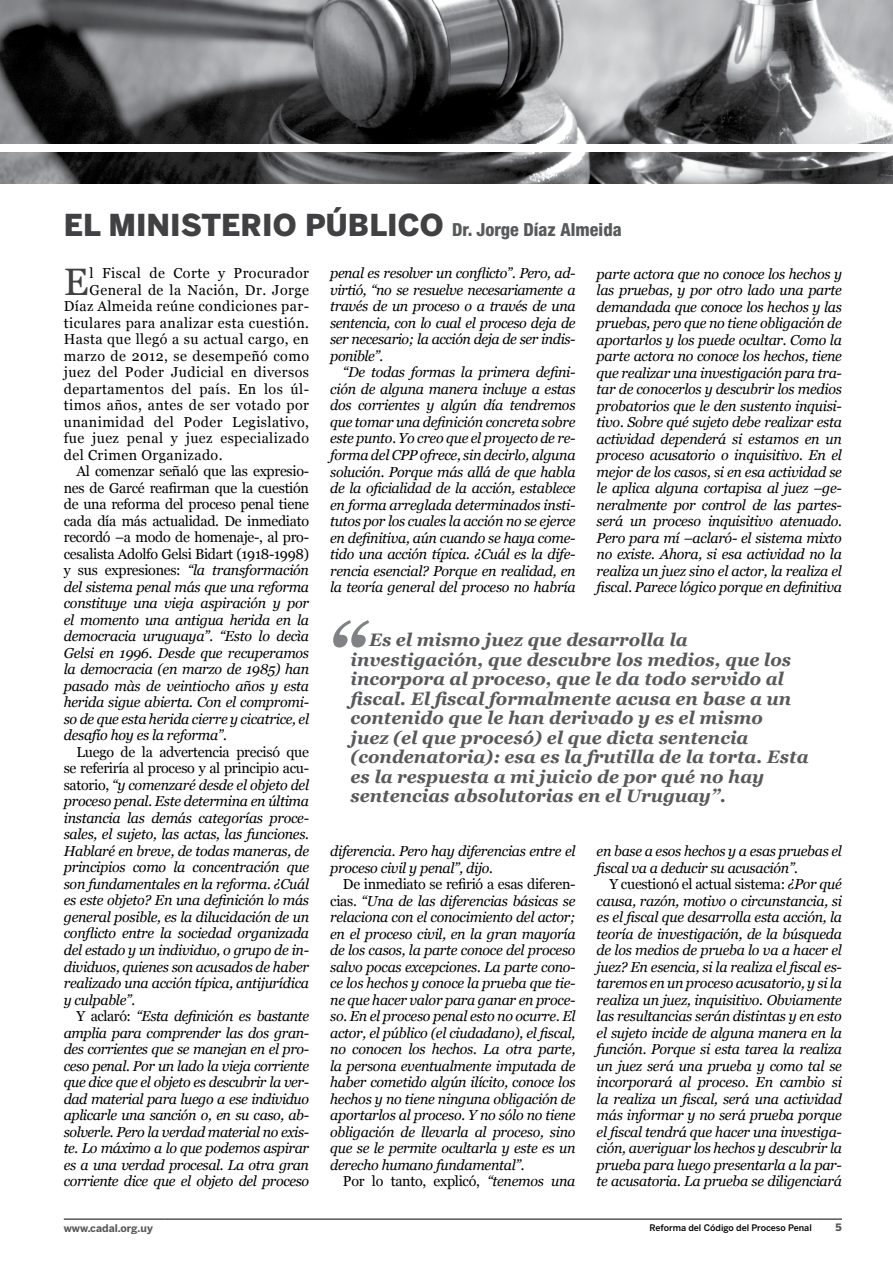
<style>
.page{position:relative;width:893px;height:1263px;background:#fff}
.page>*{position:absolute;margin:0;border:0;box-sizing:border-box;transform-origin:0 0}
.t1{font:38.25px "Georgia";color:#414042}
.t2{font:900 30px "Benton Sans";color:#414042}
.t3{font:italic 700 18px/19.5px "Georgia";color:#58595b}
.t4{font:italic 14.4px/16.5px "Georgia";letter-spacing:-.02em;color:#000;text-align:justify}
.t5{font:14.4px "Georgia";letter-spacing:.03em;color:#000}
.t6{font:14.4px "Georgia";letter-spacing:-.02em;color:#000}
.t7{font:700 10.5px "Benton Sans";color:#58595b}
.t8{font:900 10.2px "Benton Sans";color:#58595b}
.t9{font:500 9px "Benton Sans";color:#000}
.s1{font-family:"Helvetica Neue LT Std";font-weight:800;font-stretch:condensed;font-size:18px;color:#58595b}
.s2{font-style:normal}
.s3{font-style:italic}
</style>
<div class="page">
<img style="left:0;top:0;width:893px;height:143px">
<img style="left:0;top:152px;width:893px;height:31px">
<hr style="left:64px;top:1219px;width:100px;height:1px;background:#000">
<hr style="left:164px;top:1219px;width:652px;height:1px;background:#000">
<svg style="left:816px;top:1219px;width:26px;height:1px"></svg>
<svg style="left:333px;top:620px;width:36px;height:27px"></svg>
<h2 class="t2" style="left:64px;top:207px;width:559px">EL MINISTERIO PÚBLICO <span class="s1">Dr. Jorge Díaz Almeida</span></h2>
<h1 class="t1" style="left:64px;top:258px;width:26px">E</h1>
<p class="t5" style="left:90px;top:265px;width:221px">l Fiscal de Corte y Procurador</p>
<p class="t4" style="left:330px;top:265px;width:247px">penal es resolver un conflicto”. Pero, ad&shy;virtió, “no se resuelve necesariamente a través de un proceso o a través de una sentencia, con lo cual el proceso deja de ser necesario; la acción deja de ser indis&shy;ponible”.</p>
<p class="t4" style="left:330px;top:364px;width:247px;text-indent:13px">“De todas formas la primera defini&shy;ción de alguna manera incluye a estas dos corrientes y algún día tendremos que tomar una definición concreta sobre este punto. Yo creo que el proyecto de re&shy;forma del CPP ofrece, sin decirlo, alguna solución. Porque más allá de que habla de la oficialidad de la acción, establece en forma arreglada determinados insti&shy;tutos por los cuales la acción no se ejerce en definitiva, aún cuando se haya come&shy;tido una acción típica. ¿Cuál es la dife&shy;rencia esencial? Porque en realidad, en la teoría general del proceso no habría</p>
<p class="t4" style="left:597px;top:265px;width:247px">parte actora que no conoce los hechos y las pruebas, y por otro lado una parte demandada que conoce los hechos y las pruebas, pero que no tiene obligación de aportarlos y los puede ocultar. Como la parte actora no conoce los hechos, tiene que realizar una investigación para tra&shy;tar de conocerlos y descubrir los medios probatorios que le den sustento inquisi&shy;tivo. Sobre qué sujeto debe realizar esta actividad dependerá si estamos en un proceso acusatorio o inquisitivo. En el mejor de los casos, si en esa actividad se le aplica alguna cortapisa al juez –ge&shy;neralmente por control de las partes&shy;será un proceso inquisitivo atenuado.<br>Pero para mí –aclaró- el sistema mixto no existe. Ahora, si esa actividad no la realiza un juez sino el actor, la realiza el fiscal. Parece lógico porque en definitiva</p>
<p class="t5" style="left:90px;top:281px;width:221px">General de la Nación, Dr. Jorge</p>
<p class="t5" style="left:64px;top:298px;width:247px">Díaz Almeida reúne condiciones par-</p>
<p class="t5" style="left:64px;top:314px;width:247px">ticulares para analizar esta cuestión.</p>
<p class="t5" style="left:64px;top:331px;width:247px">Hasta que llegó a su actual cargo, en</p>
<p class="t5" style="left:64px;top:347px;width:247px">marzo de 2012, se desempeñó como</p>
<p class="t5" style="left:64px;top:364px;width:247px">juez del Poder Judicial en diversos</p>
<p class="t5" style="left:64px;top:380px;width:247px">departamentos del país. En los úl-</p>
<p class="t5" style="left:64px;top:397px;width:247px">timos años, antes de ser votado por</p>
<p class="t5" style="left:64px;top:413px;width:247px">unanimidad del Poder Legislativo,</p>
<p class="t5" style="left:64px;top:430px;width:247px">fue juez penal y juez especializado</p>
<p class="t5" style="left:64px;top:446px;width:160px">del Crimen Organizado.</p>
<p class="t6" style="left:77px;top:463px;width:234px">Al comenzar señaló que las expresio-</p>
<p class="t6" style="left:64px;top:479px;width:247px">nes de Garcé reafirman que la cuestión</p>
<p class="t6" style="left:64px;top:496px;width:247px">de una reforma del proceso penal tiene</p>
<p class="t6" style="left:64px;top:512px;width:247px">cada día más actualidad. De inmediato</p>
<p class="t6" style="left:64px;top:529px;width:247px">recordó –a modo de homenaje-, al pro-</p>
<p class="t6" style="left:64px;top:545px;width:247px">cesalista Adolfo Gelsi Bidart (1918-1998)</p>
<p class="t4" style="left:64px;top:562px;width:247px"><span class="s2">y sus expresiones:</span> “la transformación</p>
<p class="t4" style="left:64px;top:579px;width:247px">del sistema penal más que una reforma</p>
<p class="t4" style="left:64px;top:595px;width:247px">constituye una vieja aspiración y por</p>
<p class="t4" style="left:64px;top:612px;width:247px">el momento una antigua herida en la</p>
<p class="t4" style="left:64px;top:628px;width:247px">democracia uruguaya”. “Esto lo decìa</p>
<p class="t4" style="left:64px;top:645px;width:247px">Gelsi en 1996. Desde que recuperamos</p>
<p class="t4" style="left:64px;top:661px;width:247px">la democracia (en marzo de 1985) han</p>
<p class="t4" style="left:64px;top:678px;width:247px">pasado màs de veintiocho años y esta</p>
<p class="t4" style="left:64px;top:694px;width:247px">herida sigue abierta. Con el compromi-</p>
<p class="t4" style="left:64px;top:711px;width:247px">so de que esta herida cierre y cicatrice, el</p>
<p class="t4" style="left:64px;top:727px;width:165px">desafío hoy es la reforma”.</p>
<p class="t4" style="left:64px;top:744px;width:247px;text-indent:13px"><span class="s2">Luego de la advertencia precisó que se referiría al proceso y al principio acu&shy;satorio,</span> “y comenzaré desde el objeto del proceso penal. Este determina en última instancia las demás categorías proce&shy;sales, el sujeto, las actas, las funciones.<br>Hablaré en breve, de todas maneras, de principios como la concentración que son fundamentales en la reforma. ¿Cuál es este objeto? En una definición lo más general posible, es la dilucidación de un conflicto entre la sociedad organizada del estado y un individuo, o grupo de in&shy;dividuos, quienes son acusados de haber realizado una acción típica, antijurídica y culpable”.</p>
<p class="t4" style="left:64px;top:1008px;width:247px;text-indent:13px"><span class="s2">Y aclaró:</span> “Esta definición es bastante amplia para comprender las dos gran&shy;des corrientes que se manejan en el pro&shy;ceso penal. Por un lado la vieja corriente que dice que el objeto es descubrir la ver&shy;dad material para luego a ese individuo aplicarle una sanción o, en su caso, ab&shy;solverle. Pero la verdad material no exis&shy;te. Lo máximo a lo que podemos aspirar es a una verdad procesal. La otra gran corriente dice que el objeto del proceso</p>
<p class="t3" style="left:350px;top:630px;width:460px;text-indent:19px">Es el mismo juez que desarrolla la investigación, que descubre los medios, que los incorpora al proceso, que le da todo servido al fiscal. El fiscal formalmente acusa en base a un contenido que le han derivado y es el mismo<br>juez (el que procesó) el que dicta sentencia (condenatoria): esa es la frutilla de la torta. Esta es la respuesta a mi juicio de por qué no hay sentencias absolutorias en el Uruguay”.</p>
<p class="t4" style="left:330px;top:843px;width:247px">diferencia. Pero hay diferencias entre el proceso civil y penal”, dijo.</p>
<p class="t4" style="left:330px;top:876px;width:247px;text-indent:13px"><span class="s2">De inmediato se refirió a esas diferen&shy;cias.</span> “Una de las diferencias básicas se relaciona con el conocimiento del actor; en el proceso civil, en la gran mayoría de los casos, la parte conoce del proceso salvo pocas excepciones. La parte cono&shy;ce los hechos y conoce la prueba que tie&shy;ne que hacer valor para ganar en proce&shy;so. En el proceso penal esto no ocurre. El actor, el público (el ciudadano), el fiscal, no conocen los hechos. La otra parte, la persona eventualmente imputada de haber cometido algún ilícito, conoce los hechos y no tiene ninguna obligación de aportarlos al proceso. Y no sólo no tiene obligación de llevarla al proceso, sino que se le permite ocultarla y este es un derecho humano fundamental”.</p>
<p class="t6" style="left:343px;top:1172px;width:234px">Por lo tanto, explicó, <span class="s3">“tenemos una</span></p>
<p class="t4" style="left:597px;top:843px;width:247px">en base a esos hechos y a esas pruebas el fiscal va a deducir su acusación”.</p>
<p class="t4" style="left:597px;top:876px;width:247px;text-indent:13px"><span class="s2">Y cuestionó el actual sistema:</span> ¿Por qué causa, razón, motivo o circunstancia, si es el fiscal que desarrolla esta acción, la teoría de investigación, de la búsqueda de los medios de prueba lo va a hacer el juez? En esencia, si la realiza el fiscal es&shy;taremos en un proceso acusatorio, y si la realiza un juez, inquisitivo. Obviamente las resultancias serán distintas y en esto el sujeto incide de alguna manera en la función. Porque si esta tarea la realiza un juez será una prueba y como tal se incorporará al proceso. En cambio si la realiza un fiscal, será una actividad más informar y no será prueba porque el fiscal tendrá que hacer una investiga&shy;ción, averiguar los hechos y descubrir la prueba para luego presentarla a la par&shy;te acusatoria. La prueba se diligenciará</p>
<p class="t7" style="left:64px;top:1222px;width:91px">www.cadal.org.uy</p>
<p class="t9" style="left:649px;top:1222px;width:164px">Reforma del Código del Proceso Penal</p>
<p class="t8" style="left:836px;top:1221px;width:8px">5</p>
</div>
